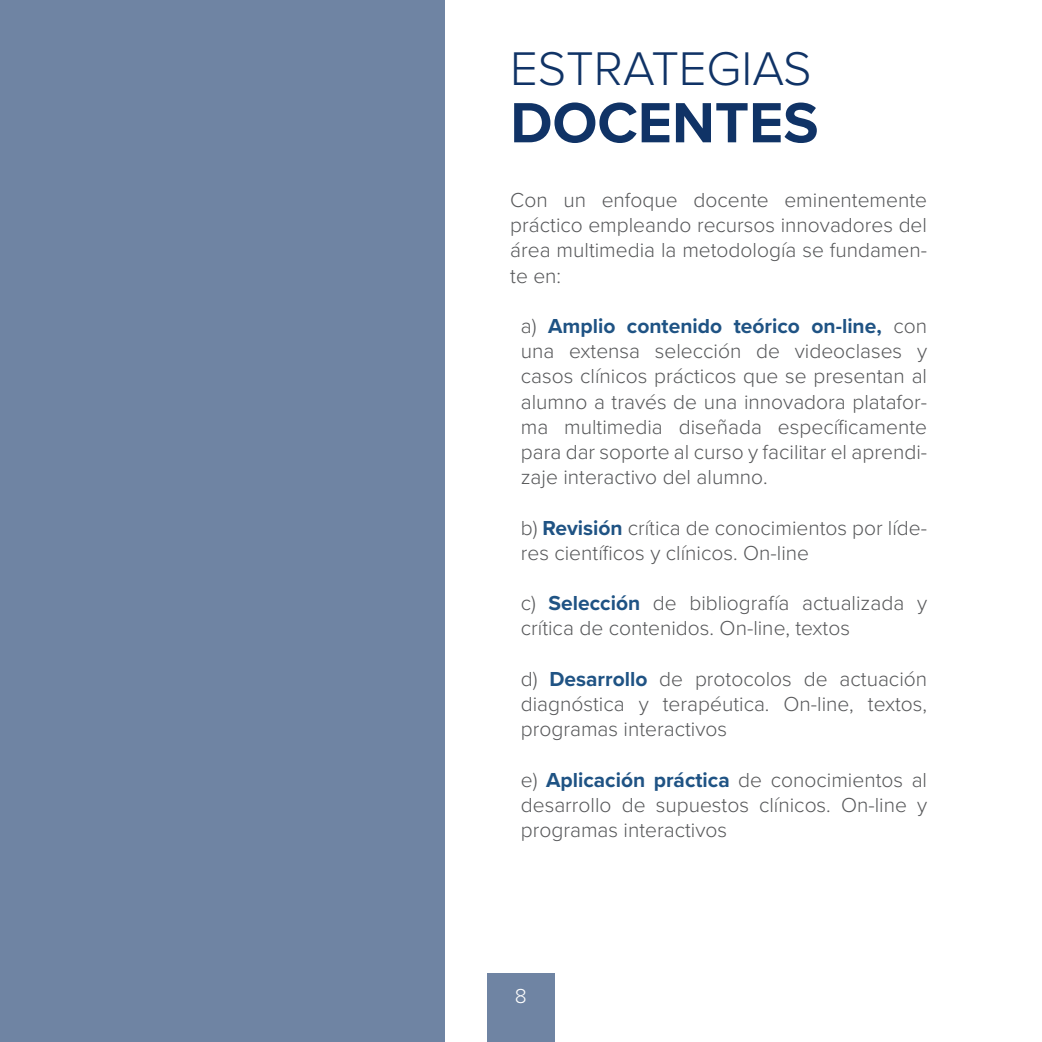
<style>
.page{position:relative;width:1042px;height:1042px;background:#fff}
.page>*{position:absolute;margin:0;border:0;box-sizing:border-box;transform-origin:0 0}
.t1{font:700 58.8px "Proxima Nova";color:#103366}
.t2{font:300 49px "Proxima Nova";color:#103366}
.t3{font:300 21px/25.2px "Proxima Nova";color:#57585a;text-align:justify}
.t4{font:300 21px "Proxima Nova";color:#fff}
.s1{font-weight:700;color:#1f5384}
</style>
<div class="page">
<div style="left:0;top:0;width:444px;height:1042px;background:#6f84a3"></div>
<div style="left:487px;top:973px;width:68px;height:69px;background:#6f84a3"></div>
<h2 class="t2" style="left:510px;top:33px;width:303px">ESTRATEGIAS</h2>
<h1 class="t1" style="left:510px;top:79px;width:310px">DOCENTES</h1>
<p class="t3" style="left:510px;top:186px;width:418px">Con un enfoque docente eminentemente práctico empleando recursos innovadores del área multimedia la metodología se fundamen&shy;te en:</p>
<p class="t3" style="left:521px;top:312px;width:408px">a) <span class="s1">Amplio contenido teórico on-line,</span> con una extensa selección de videoclases y casos clínicos prácticos que se presentan al alumno a través de una innovadora platafor&shy;ma multimedia diseñada específicamente para dar soporte al curso y facilitar el aprendi&shy;zaje interactivo del alumno.</p>
<p class="t3" style="left:521px;top:514px;width:408px">b) <span class="s1">Revisión</span> crítica de conocimientos por líde&shy;res científicos y clínicos. On-line</p>
<p class="t3" style="left:521px;top:589px;width:408px">c) <span class="s1">Selección</span> de bibliografía actualizada y crítica de contenidos. On-line, textos</p>
<p class="t3" style="left:521px;top:665px;width:408px">d) <span class="s1">Desarrollo</span> de protocolos de actuación diagnóstica y terapéutica. On-line, textos, programas interactivos</p>
<p class="t3" style="left:521px;top:766px;width:408px">e) <span class="s1">Aplicación práctica</span> de conocimientos al desarrollo de supuestos clínicos. On-line y programas interactivos</p>
<p class="t4" style="left:515px;top:980px;width:13px">8</p>
</div>
